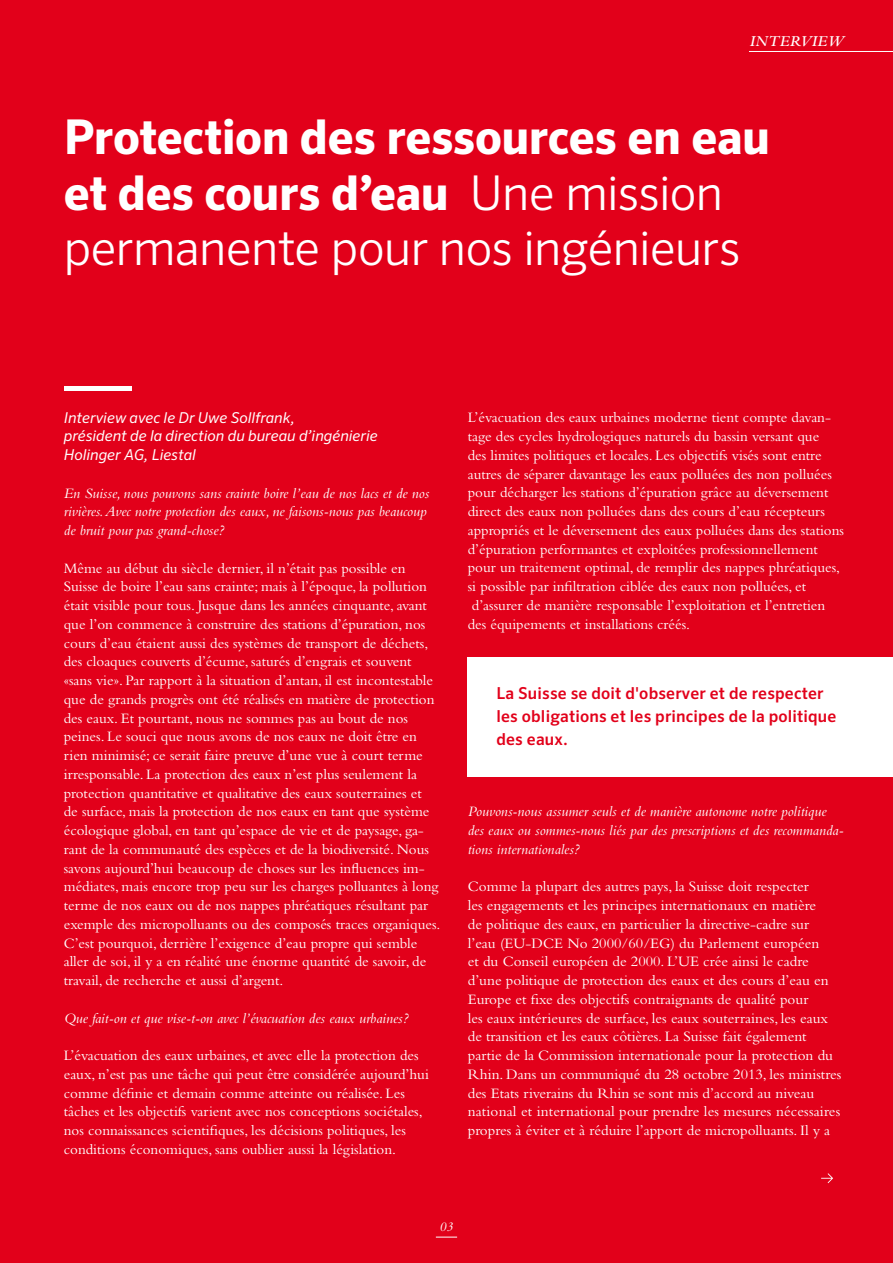
<style>
.page{position:relative;width:893px;height:1263px;background:#e2001a}
.page>*{position:absolute;margin:0;border:0;box-sizing:border-box;transform-origin:0 0}
.t1{font:700 48px/55.5px "Sero OT";letter-spacing:-.01em;color:#fff}
.t2{font:500 16.5px/22.5px "Sero OT";letter-spacing:.01em;color:#e2001a}
.t3{font:italic 600 15.75px "Bembo";letter-spacing:.025em;color:#fff}
.t4{font:15px/18.8px "Bembo";color:#fff}
.t5{font:italic 15px/18.8px "Bembo";color:#fff}
.t6{font:italic 15px/18.8px "Sero OT";color:#fff}
.t7{font:italic 13.5px "Bembo";color:#fff}
.s1{font-weight:300}
</style>
<div class="page">
<div style="left:64px;top:386px;width:68px;height:5px;background:#fff"></div>
<svg style="left:821px;top:1173px;width:12px;height:10px"></svg>
<div style="left:468px;top:657px;width:425px;height:119px;background:#fff"></div>
<hr style="left:749px;top:51px;width:144px;height:1px;background:#fff">
<svg style="left:436px;top:1236px;width:21px;height:1px"></svg>
<p class="t3" style="left:750px;top:33px;width:96px">INTERVIEW</p>
<h1 class="t1" style="left:64px;top:110px;width:708px">Protection des ressources en eau et des cours d’eau <span class="s1">Une mission permanente pour nos ingénieurs</span></h1>
<p class="t6" style="left:64px;top:408px;width:316px">Interview avec le Dr Uwe Sollfrank,<br>président de la direction du bureau d’ingénierie<br>Holinger AG, Liestal</p>
<p class="t5" style="left:64px;top:483px;width:367px">En Suisse, nous pouvons sans crainte boire l’eau de nos lacs et de nos rivières. Avec notre protection des eaux, ne faisons-nous pas beaucoup de bruit pour pas grand-chose?</p>
<p class="t4" style="left:64px;top:558px;width:378px">Même au début du siècle dernier, il n’était pas possible en Suisse de boire l’eau sans crainte; mais à l’époque, la pollution était visible pour tous. Jusque dans les années cinquante, avant que l’on commence à construire des stations d’épuration, nos cours d’eau étaient aussi des systèmes de transport de déchets, des cloaques couverts d’écume, saturés d’engrais et souvent «sans vie». Par rapport à la situation d’antan, il est incontestable que de grands progrès ont été réalisés en matière de protection des eaux. Et pourtant, nous ne sommes pas au bout de nos peines. Le souci que nous avons de nos eaux ne doit être en rien minimisé; ce serait faire preuve d’une vue à court terme irresponsable. La protection des eaux n’est plus seulement la protection quantitative et qualitative des eaux souterraines et<br>de surface, mais la protection de nos eaux en tant que système écologique global, en tant qu’espace de vie et de paysage, ga&shy;rant de la communauté des espèces et de la biodiversité. Nous savons aujourd’hui beaucoup de choses sur les influences im&shy;médiates, mais encore trop peu sur les charges polluantes à long terme de nos eaux ou de nos nappes phréatiques résultant par exemple des micropolluants ou des composés traces organiques.<br>C’est pourquoi, derrière l’exigence d’eau propre qui semble aller de soi, il y a en réalité une énorme quantité de savoir, de travail, de recherche et aussi d’argent.</p>
<p class="t5" style="left:64px;top:1008px;width:346px">Que fait-on et que vise-t-on avec l’évacuation des eaux urbaines?</p>
<p class="t4" style="left:64px;top:1046px;width:367px">L’évacuation des eaux urbaines, et avec elle la protection des eaux, n’est pas une tâche qui peut être considérée aujourd’hui comme définie et demain comme atteinte ou réalisée. Les tâches et les objectifs varient avec nos conceptions sociétales, nos connaissances scientifiques, les décisions politiques, les conditions économiques, sans oublier aussi la législation.</p>
<p class="t4" style="left:468px;top:408px;width:378px">L’évacuation des eaux urbaines moderne tient compte davan&shy;tage des cycles hydrologiques naturels du bassin versant que<br>des limites politiques et locales. Les objectifs visés sont entre autres de séparer davantage les eaux polluées des non polluées pour décharger les stations d’épuration grâce au déversement direct des eaux non polluées dans des cours d’eau récepteurs appropriés et le déversement des eaux polluées dans des stations d’épuration performantes et exploitées professionnellement pour un traitement optimal, de remplir des nappes phréatiques, si possible par infiltration ciblée des eaux non polluées, et d’assurer de manière responsable l’exploitation et l’entretien<br>des équipements et installations créés.</p>
<p class="t2" style="left:496px;top:682px;width:342px">La Suisse se doit d'observer et de respecter les obligations et les principes de la politique des eaux.</p>
<p class="t5" style="left:468px;top:802px;width:377px">Pouvons-nous assumer seuls et de manière autonome notre politique des eaux ou sommes-nous liés par des prescriptions et des recommanda&shy;tions internationales?</p>
<p class="t4" style="left:468px;top:877px;width:375px">Comme la plupart des autres pays, la Suisse doit respecter<br>les engagements et les principes internationaux en matière<br>de politique des eaux, en particulier la directive-cadre sur<br>l’eau (EU-DCE No 2000/60/EG) du Parlement européen<br>et du Conseil européen de 2000. L’UE crée ainsi le cadre d’une politique de protection des eaux et des cours d’eau en Europe et fixe des objectifs contraignants de qualité pour<br>les eaux intérieures de surface, les eaux souterraines, les eaux de transition et les eaux côtières. La Suisse fait également partie de la Commission internationale pour la protection du Rhin. Dans un communiqué du 28 octobre 2013, les ministres des Etats riverains du Rhin se sont mis d’accord au niveau national et international pour prendre les mesures nécessaires propres à éviter et à réduire l’apport de micropolluants. Il y a</p>
<p class="t7" style="left:440px;top:1219px;width:15px">03</p>
</div>
